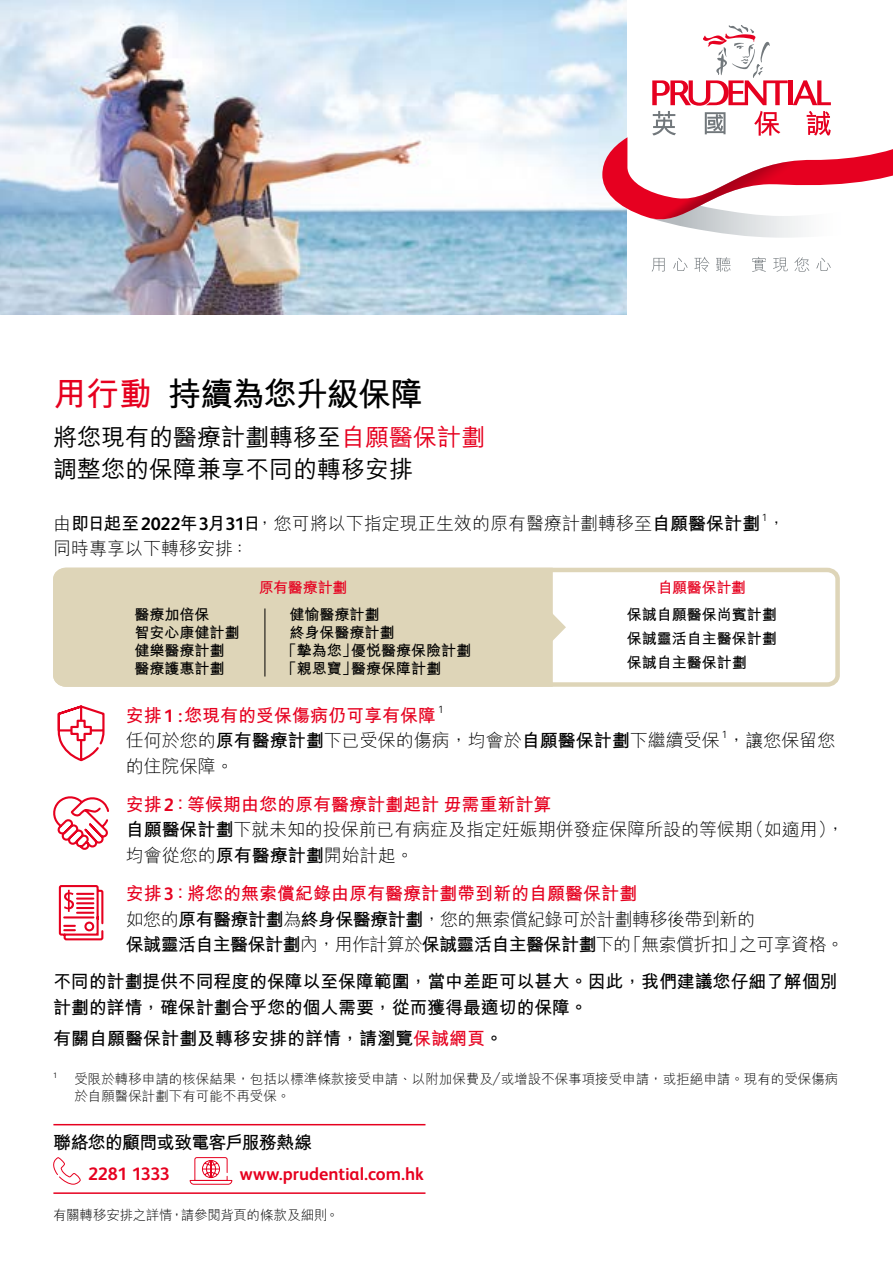
<style>
.page{position:relative;width:893px;height:1263px;background:#fff}
.page>*{position:absolute;margin:0;border:0;box-sizing:border-box;transform-origin:0 0}
.t1{font:700 33px "M Hei HK";letter-spacing:-.035em;color:#000}
.t2{font:500 24px/31.5px "M Hei HK";color:#000}
.t3{font:300 18px/25.5px "M Hei HK";letter-spacing:-.005em;color:#000}
.t4{font:300 18px/25.5px "M Hei HK";letter-spacing:-.03em;color:#000}
.t5{font:700 18px/25.5px "M Hei HK";letter-spacing:-.01em;color:#000}
.t6{font:700 18px/38.2px "M Hei HK";color:#e6001f}
.t7{font:700 18px "FS Albert Pro";letter-spacing:-.005em;color:#e6001f}
.t8{font:700 18px "M Hei HK";letter-spacing:-.04em;color:#000}
.t9{font:700 18px "FS Albert Pro";letter-spacing:-.03em;color:#e6001f}
.t10{font:700 15px/18px "M Hei HK";color:#000}
.t11{font:700 15px "M Hei HK";letter-spacing:-.03em;color:#e6001f}
.t12{font:300 13.5px/16.5px "M Hei HK";color:#000}
.t13{font:300 10.5px "FS Albert Pro";color:#000}
.t14{font:300 7.8px "FS Albert Pro";color:#000}
.s1{color:#e6001f}
.s2{font-weight:700}
.s3{font-family:"FS Albert Pro";font-weight:700}
.s4{font-family:"FS Albert Pro"}
.s5{font-weight:300;color:#000}
.s6{font-weight:700;color:#e6001f}
.s7{font-family:"FS Albert Pro";font-weight:700;color:#e6001f}
</style>
<div class="page">
<img style="left:0;top:0;width:627px;height:315px">
<svg style="left:602px;top:25px;width:291px;height:213px"></svg>
<svg style="left:652px;top:258px;width:13px;height:14px"></svg>
<svg style="left:673px;top:258px;width:15px;height:13px"></svg>
<svg style="left:694px;top:257px;width:15px;height:15px"></svg>
<svg style="left:716px;top:257px;width:15px;height:15px"></svg>
<svg style="left:752px;top:257px;width:14px;height:15px"></svg>
<svg style="left:773px;top:258px;width:15px;height:14px"></svg>
<svg style="left:794px;top:257px;width:15px;height:15px"></svg>
<svg style="left:816px;top:258px;width:15px;height:13px"></svg>
<hr style="left:53px;top:1192px;width:372px;height:2px;background:#e6001f">
<hr style="left:53px;top:1124px;width:372px;height:1px;background:#e6001f">
<svg style="left:53px;top:1157px;width:28px;height:28px"></svg>
<svg style="left:189px;top:1157px;width:44px;height:28px"></svg>
<svg style="left:53px;top:796px;width:56px;height:54px"></svg>
<svg style="left:58px;top:885px;width:46px;height:56px"></svg>
<svg style="left:57px;top:705px;width:48px;height:57px"></svg>
<svg style="left:53px;top:567px;width:787px;height:120px"></svg>
<hr style="left:265px;top:608px;width:1px;height:68px;background:#000">
<h1 class="t1" style="left:53px;top:370px;width:372px"><span class="s1">用行動</span> 持續為您升級保障</h1>
<h2 class="t2" style="left:53px;top:420px;width:434px">將您現有的醫療計劃轉移至<span class="s1">自願醫保計劃</span>調整您的保障兼享不同的轉移安排</h2>
<p class="t13" style="left:762px;top:510px;width:7px">1</p>
<p class="t3" style="left:53px;top:510px;width:734px">由<span class="s2">即日起至</span><span class="s3">2022</span><span class="s2">年</span><span class="s3">3</span><span class="s2">月</span><span class="s3">31</span><span class="s2">日</span>，您可將以下指定現正生效的原有醫療計劃轉移至<span class="s2">自願醫保計劃</span>，</p>
<p class="t3" style="left:53px;top:535px;width:197px">同時專享以下轉移安排：</p>
<p class="t11" style="left:259px;top:576px;width:90px">原有醫療計劃</p>
<p class="t10" style="left:134px;top:604px;width:106px">醫療加倍保<br>智安心康健計劃健樂醫療計劃醫療護惠計劃</p>
<p class="t10" style="left:289px;top:604px;width:91px">健愉醫療計劃</p>
<p class="t10" style="left:289px;top:622px;width:106px">終身保醫療計劃</p>
<p class="t10" style="left:282px;top:640px;width:191px">「摯為您」優悅醫療保險計劃</p>
<p class="t10" style="left:282px;top:658px;width:161px">「親恩寶」醫療保障計劃</p>
<p class="t11" style="left:658px;top:576px;width:89px">自願醫保計劃</p>
<p class="t10" style="left:627px;top:601px;width:151px;line-height:24.3px;text-align:justify">保誠自願醫保尚賓計劃保誠靈活自主醫保計劃保誠自主醫保計劃</p>
<p class="t6" style="left:126px;top:694px;width:312px">安排<span class="s4">1 :</span>您現有的受保傷病仍可享有保障</p>
<p class="t13" style="left:438px;top:702px;width:7px">1</p>
<p class="t3" style="left:126px;top:727px;width:711px">任何於您的<span class="s2">原有醫療計劃</span>下已受保的傷病，均會於<span class="s2">自願醫保計劃</span>下繼續受保，讓您保留您</p>
<p class="t13" style="left:722px;top:727px;width:7px">1</p>
<p class="t6" style="left:126px;top:745px;width:427px"><span class="s5">的住院保障。<br></span>安排<span class="s4">2</span>：等候期由您的原有醫療計劃起計毋需重新計算</p>
<p class="t3" style="left:126px;top:816px;width:720px"><span class="s2">自願醫保計劃</span>下就未知的投保前已有病症及指定妊娠期併發症保障所設的等候期（如適用），均會從您的<span class="s2">原有醫療計劃</span>開始計起。</p>
<p class="t4" style="left:126px;top:880px;width:720px"><span class="s6">安排</span><span class="s7">3</span><span class="s6">：將您的無索償紀錄由原有醫療計劃帶到新的自願醫保計劃<br></span>如您的<span class="s2">原有醫療計劃</span>為<span class="s2">終身保醫療計劃</span>，您的無索償紀錄可於計劃轉移後帶到新的<br><span class="s2">保誠靈活自主醫保計劃</span>內，用作計算於<span class="s2">保誠靈活自主醫保計劃</span>下的「無索償折扣」之可享資格。</p>
<p class="t5" style="left:53px;top:967px;width:786px">不同的計劃提供不同程度的保障以至保障範圍，當中差距可以甚大。因此，我們建議您仔細了解個別計劃的詳情，確保計劃合乎您的個人需要，從而獲得最適切的保障。</p>
<p class="t5" style="left:53px;top:1025px;width:452px">有關自願醫保計劃及轉移安排的詳情，請瀏覽<span class="s1">保誠網頁</span>。</p>
<p class="t14" style="left:53px;top:1070px;width:6px">1</p>
<p class="t12" style="left:74px;top:1071px;width:765px">受限於轉移申請的核保結果，包括以標準條款接受申請、以附加保費及／或增設不保事項接受申請，或拒絕申請。現有的受保傷病於自願醫保計劃下有可能不再受保。</p>
<p class="t8" style="left:53px;top:1129px;width:261px">聯絡您的顧問或致電客戶服務熱線</p>
<p class="t9" style="left:88px;top:1161px;width:84px">2281 1333</p>
<p class="t7" style="left:240px;top:1161px;width:186px">www.prudential.com.hk</p>
<p class="t12" style="left:53px;top:1207px;width:287px">有關轉移安排之詳情，請參閱背頁的條款及細則。</p>
</div>
